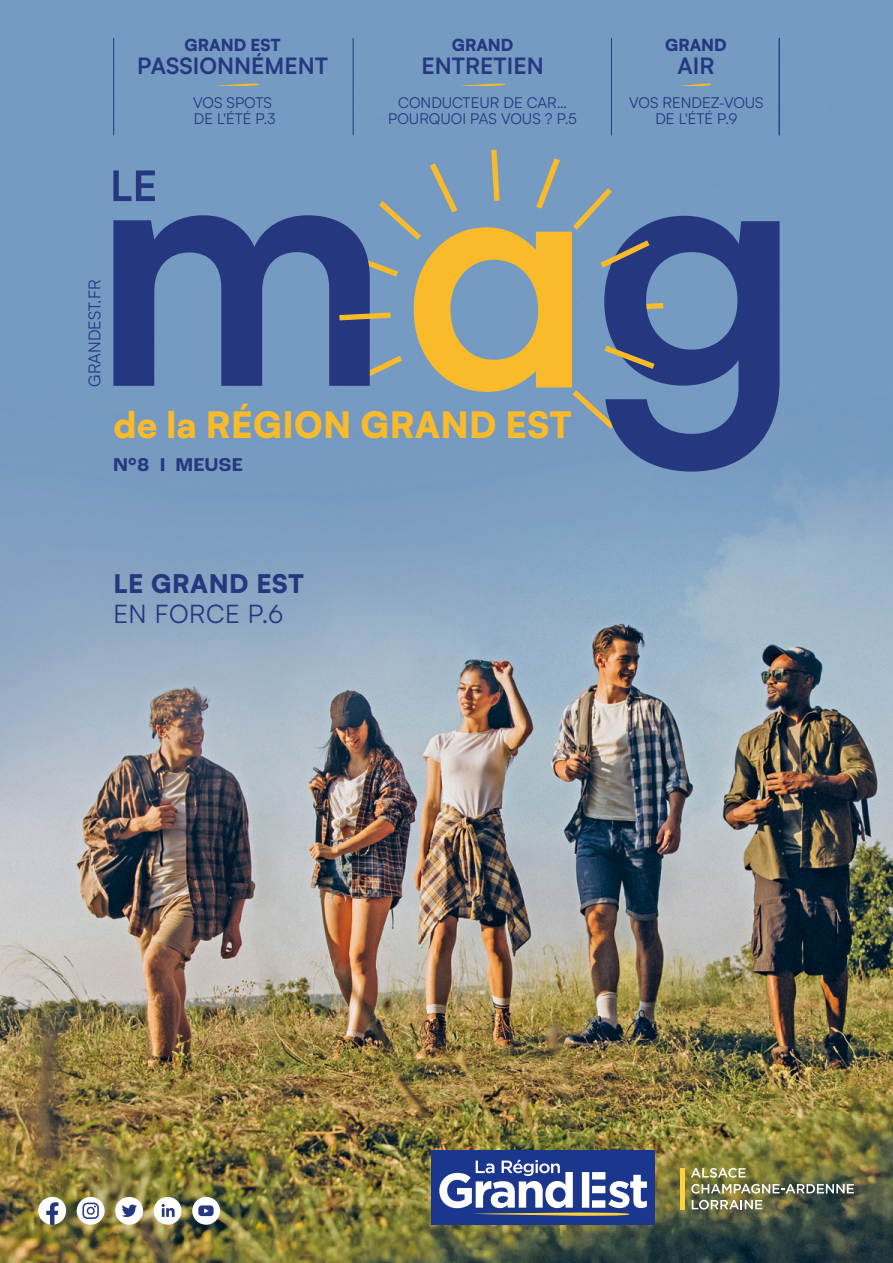
<style>
.page{position:relative;width:893px;height:1263px;background:#fff}
.page>*{position:absolute;margin:0;border:0;box-sizing:border-box;transform-origin:0 0}
.t1{font:900 36px "Satoshi";letter-spacing:.01em;color:#fabb2b}
.t2{font:900 25.5px "Satoshi";letter-spacing:.02em;color:#25387f}
.t3{font:25.5px "Satoshi";letter-spacing:.02em;color:#25387f}
.t4{font:700 22.5px "Satoshi";color:#25387f}
.t5{font:700 19.5px "Roc Grotesk";letter-spacing:.03em;color:#25387f}
.t6{font:900 16.5px "Satoshi";color:#25387f}
.t7{font:16.5px "Satoshi";color:#25387f}
.t8{font:15px/16.5px "Satoshi";color:#25387f;text-align:center}
</style>
<div class="page">
<img style="left:0;top:0;width:893px;height:1263px">
<div style="left:431px;top:1150px;width:224px;height:75px;background:#1b368d"></div>
<svg style="left:439px;top:1159px;width:208px;height:57px"></svg>
<div style="left:592px;top:1172px;width:13px;height:7px;background:#fff"></div>
<div style="left:582px;top:1172px;width:7px;height:36px;background:#fff"></div>
<div style="left:592px;top:1186px;width:13px;height:7px;background:#fff"></div>
<div style="left:592px;top:1200px;width:13px;height:8px;background:#fff"></div>
<svg style="left:691px;top:1168px;width:55px;height:10px"></svg>
<svg style="left:691px;top:1184px;width:163px;height:9px"></svg>
<svg style="left:692px;top:1200px;width:70px;height:9px"></svg>
<hr style="left:680px;top:1168px;width:4px;height:41px;background:#ffd23d">
<div style="left:115px;top:1197px;width:28px;height:28px;background:#fff;border-radius:50%"></div>
<svg style="left:122px;top:1204px;width:15px;height:13px"></svg>
<div style="left:192px;top:1197px;width:28px;height:28px;background:#fff;border-radius:50%"></div>
<svg style="left:198px;top:1205px;width:16px;height:11px"></svg>
<div style="left:77px;top:1197px;width:28px;height:28px;background:#fff;border-radius:50%"></div>
<svg style="left:83px;top:1202px;width:16px;height:17px"></svg>
<svg style="left:38px;top:1197px;width:28px;height:28px"></svg>
<div style="left:154px;top:1197px;width:28px;height:28px;background:#fff;border-radius:50%"></div>
<svg style="left:162px;top:1204px;width:13px;height:13px"></svg>
<svg style="left:215px;top:82px;width:44px;height:5px"></svg>
<svg style="left:460px;top:82px;width:46px;height:5px"></svg>
<svg style="left:681px;top:82px;width:30px;height:5px"></svg>
<hr style="left:353px;top:38px;width:1px;height:97px;background:#25387f">
<hr style="left:113px;top:38px;width:1px;height:97px;background:#25387f">
<hr style="left:611px;top:38px;width:1px;height:97px;background:#25387f">
<hr style="left:779px;top:38px;width:1px;height:97px;background:#25387f">
<svg style="left:113px;top:144px;width:667px;height:328px"></svg>
<p class="t6" style="left:185px;top:32px;width:98px">GRAND EST</p>
<h3 class="t4" style="left:137px;top:49px;width:192px">PASSIONNÉMENT</h3>
<p class="t6" style="left:452px;top:32px;width:63px">GRAND</p>
<h3 class="t4" style="left:421px;top:49px;width:124px">ENTRETIEN</h3>
<p class="t6" style="left:665px;top:32px;width:63px">GRAND</p>
<h3 class="t4" style="left:677px;top:49px;width:38px">AIR</h3>
<p class="t8" style="left:193px;top:93px;width:84px;text-align:left">VOS SPOTS<br>DE L'ÉTÉ P.3</p>
<p class="t8" style="left:388px;top:93px;width:190px">CONDUCTEUR DE CAR…<br>POURQUOI PAS VOUS ? P.5</p>
<p class="t8" style="left:629px;top:93px;width:136px">VOS RENDEZ-VOUS<br>DE L'ÉTÉ P.9</p>
<p class="t7" style="left:84px;top:387px;width:108px;rotate:-90deg">GRANDEST.FR</p>
<h1 class="t1" style="left:113px;top:397px;width:460px">de la RÉGION GRAND EST</h1>
<h3 class="t5" style="left:113px;top:453px;width:131px">N°8 I MEUSE</h3>
<h2 class="t2" style="left:113px;top:565px;width:192px">LE GRAND EST</h2>
<h2 class="t3" style="left:113px;top:597px;width:172px">EN FORCE P.6</h2>
</div>
